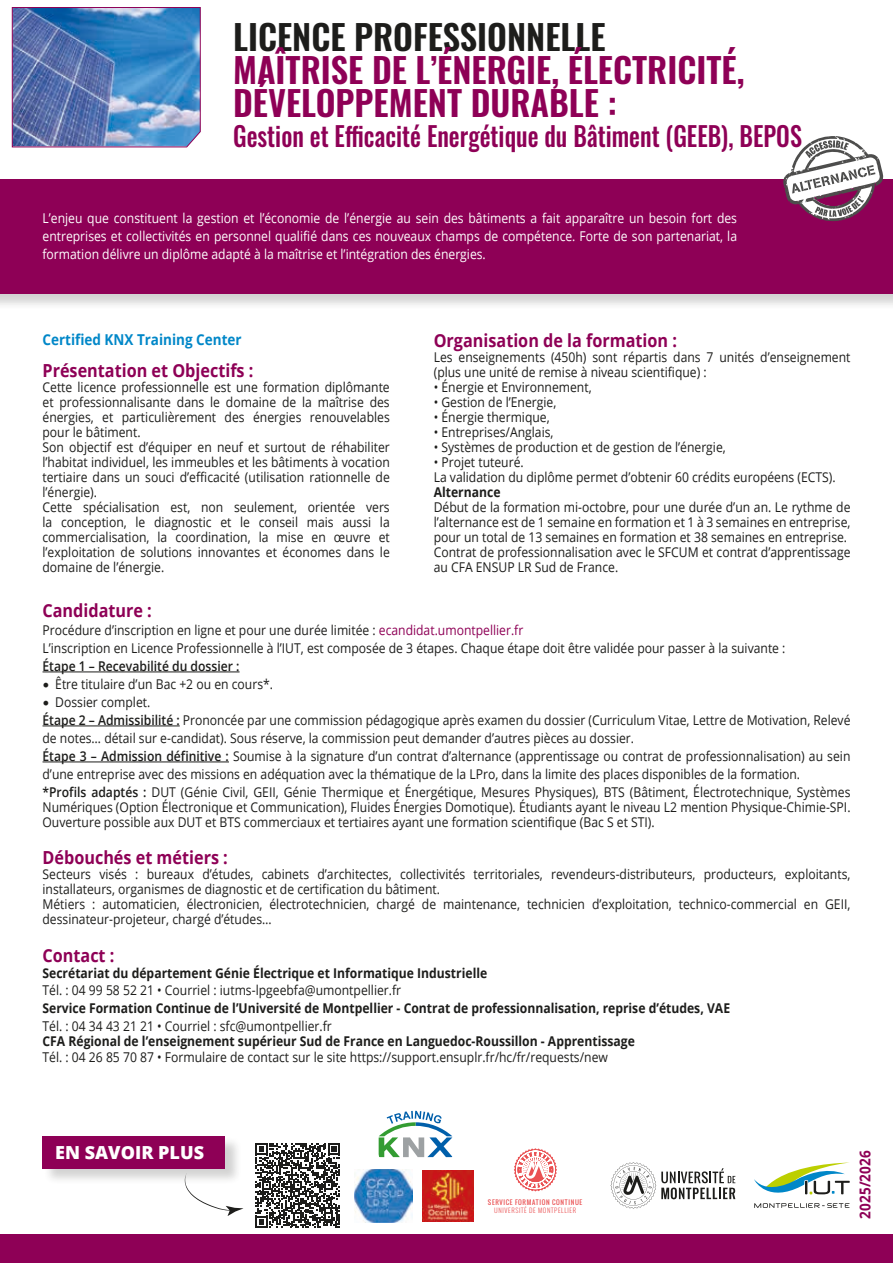
<style>
.page{position:relative;width:893px;height:1263px;background:#fff}
.page>*{position:absolute;margin:0;border:0;box-sizing:border-box;transform-origin:0 0}
.t1{font:600 34.5px/33px "Oswald";color:#8e0056}
.t2{font:600 34.5px "Oswald";color:#1d1d1b}
.t3{font:500 27px "Oswald";color:#8e0056;scale:.9 1}
.t4{font:700 18px "Open Sans";color:#8e0056;scale:.9 1}
.t5{font:800 18px "Open Sans";color:#fff}
.t6{font:700 15px "Open Sans";color:#0087c8;scale:.9 1}
.t7{font:700 15px "Open Sans";letter-spacing:.02em;color:#8e0056;scale:.9 1}
.t8{font:13.5px/15px "Open Sans";color:#1d1d1b;scale:.9 1}
.t9{font:13.5px/18px "Open Sans";color:#fff;text-align:justify;scale:.9 1}
.t10{font:700 13.5px "Open Sans";color:#1d1d1b;scale:.9 1}
.t11{font:600 13.5px "Open Sans";color:#1d1d1b;scale:.9 1}
.t12{font:6.45px "Oswald";letter-spacing:.1em;color:#ea5153}
.t13{font:300 6.45px "Oswald";letter-spacing:.1em;color:#ea5153}
.s1{color:#8e0056}
.s2{font-family:"Minion Pro";font-size:18px}
.s3{font-weight:600}
</style>
<div class="page">
<svg style="left:514px;top:1148px;width:43px;height:43px"></svg>
<div style="left:0;top:179px;width:893px;height:131px;background:#1d1d1b;opacity:.2"></div>
<div style="left:0;top:179px;width:893px;height:114px;background:#8e0056"></div>
<img style="left:12px;top:7px;width:189px;height:141px">
<svg style="left:379px;top:1111px;width:74px;height:46px"></svg>
<img style="left:354px;top:1169px;width:58px;height:53px">
<img style="left:423px;top:1170px;width:51px;height:51px">
<svg style="left:783px;top:136px;width:100px;height:85px"></svg>
<hr style="left:43px;top:672px;width:197px;height:1px;background:#1d1d1b">
<hr style="left:43px;top:726px;width:137px;height:1px;background:#1d1d1b">
<hr style="left:43px;top:762px;width:186px;height:1px;background:#1d1d1b">
<svg style="left:255px;top:1143px;width:85px;height:85px"></svg>
<div style="left:43px;top:1136px;width:199px;height:49px;background:#1d1d1b;opacity:.2"></div>
<div style="left:43px;top:1136px;width:182px;height:32px;background:#8e0056"></div>
<div style="left:0;top:1234px;width:893px;height:29px;background:#8e0056"></div>
<svg style="left:178px;top:1172px;width:66px;height:44px"></svg>
<svg style="left:611px;top:1162px;width:124px;height:46px"></svg>
<svg style="left:754px;top:1162px;width:96px;height:46px"></svg>
<h1 class="t2" style="left:233px;top:19px;width:374px">LICENCE PROFESSIONNELLE</h1>
<h1 class="t1" style="left:233px;top:56px;width:513px">MAÎTRISE DE L’ÉNERGIE, ÉLECTRICITÉ,<br>DÉVELOPPEMENT DURABLE :</h1>
<h2 class="t3" style="left:233px;top:122px;width:634px">Gestion et Efficacité Energétique du Bâtiment (GEEB), BEPOS</h2>
<p class="t9" style="left:43px;top:209px;width:773px">L’enjeu que constituent la gestion et l’économie de l’énergie au sein des bâtiments a fait apparaître un besoin fort des entreprises et collectivités en personnel qualifié dans ces nouveaux champs de compétence. Forte de son partenariat, la formation délivre un diplôme adapté à la maîtrise et l’intégration des énergies.</p>
<p class="t6" style="left:43px;top:329px;width:223px">Certified KNX Training Center</p>
<h3 class="t4" style="left:43px;top:358px;width:236px">Présentation et Objectifs :</h3>
<p class="t8" style="left:43px;top:380px;width:387px">Cette licence professionnelle est une formation diplômante et professionnalisante dans le domaine de la maîtrise des énergies, et particulièrement des énergies renouvelables pour le bâtiment.<br>Son objectif est d’équiper en neuf et surtout de réhabiliter l’habitat individuel, les immeubles et les bâtiments à vocation tertiaire dans un souci d’efficacité (utilisation rationnelle de l’énergie).<br>Cette spécialisation est, non seulement, orientée vers la conception, le diagnostic et le conseil mais aussi la commercialisation, la coordination, la mise en œuvre et l’exploitation de solutions innovantes et économes dans le domaine de l’énergie.</p>
<h3 class="t4" style="left:434px;top:328px;width:272px">Organisation de la formation :</h3>
<p class="t8" style="left:434px;top:350px;width:465px">Les enseignements (450h) sont répartis dans 7 unités d’enseignement (plus une unité de remise à niveau scientifique) :</p>
<p class="t8" style="left:434px;top:380px;width:177px">• Énergie et Environnement,</p>
<p class="t8" style="left:434px;top:395px;width:138px">• Gestion de l’Energie,</p>
<p class="t8" style="left:434px;top:410px;width:130px">• Énergie thermique,</p>
<p class="t8" style="left:434px;top:425px;width:135px">• Entreprises/Anglais,</p>
<p class="t8" style="left:434px;top:440px;width:326px">• Systèmes de production et de gestion de l’énergie,</p>
<p class="t8" style="left:434px;top:455px;width:448px">• Projet tuteuré.<br>La validation du diplôme permet d’obtenir 60 crédits européens (ECTS).</p>
<p class="t10" style="left:434px;top:483px;width:76px">Alternance</p>
<p class="t8" style="left:434px;top:500px;width:465px">Début de la formation mi-octobre, pour une durée d’un an. Le rythme de l’alternance est de 1 semaine en formation et 1 à 3 semaines en entreprise, pour un total de 13 semaines en formation et 38 semaines en entreprise.<br>Contrat de professionnalisation avec le SFCUM et contrat d’apprentissage au CFA ENSUP LR Sud de France.</p>
<h3 class="t4" style="left:43px;top:598px;width:123px">Candidature :</h3>
<p class="t8" style="left:43px;top:621px;width:827px;line-height:18px">Procédure d’inscription en ligne et pour une durée limitée : <span class="s1">ecandidat.umontpellier.fr<br></span>L’inscription en Licence Professionnelle à l’IUT, est composée de 3 étapes. Chaque étape doit être validée pour passer à la suivante :</p>
<p class="t11" style="left:43px;top:657px;width:220px">Étape 1 – Recevabilité du dossier :</p>
<p class="t8" style="left:43px;top:676px;width:258px"><span class="s2">•</span> Être titulaire d’un Bac +2 ou en cours*.</p>
<p class="t8" style="left:43px;top:693px;width:899px;line-height:18px"><span class="s2">•</span> Dossier complet.<br><span class="s3">Étape 2 – Admissibilité :</span> Prononcée par une commission pédagogique après examen du dossier (Curriculum Vitae, Lettre de Motivation, Relevé de notes… détail sur e-candidat). Sous réserve, la commission peut demander d’autres pièces au dossier.<br><span class="s3">Étape 3 – Admission définitive :</span> Soumise à la signature d’un contrat d’alternance (apprentissage ou contrat de professionnalisation) au sein d’une entreprise avec des missions en adéquation avec la thématique de la LPro, dans la limite des places disponibles de la formation.<br><span class="s3">*Profils adaptés :</span> DUT (Génie Civil, GEII, Génie Thermique et Énergétique, Mesures Physiques), BTS (Bâtiment, Électrotechnique, Systèmes</p>
<p class="t8" style="left:43px;top:799px;width:899px">Numériques (Option Électronique et Communication), Fluides Énergies Domotique). Étudiants ayant le niveau L2 mention Physique-Chimie-SPI.<br>Ouverture possible aux DUT et BTS commerciaux et tertiaires ayant une formation scientifique (Bac S et STI).</p>
<h3 class="t4" style="left:43px;top:845px;width:207px">Débouchés et métiers :</h3>
<p class="t8" style="left:43px;top:867px;width:899px">Secteurs visés : bureaux d’études, cabinets d’architectes, collectivités territoriales, revendeurs-distributeurs, producteurs, exploitants, installateurs, organismes de diagnostic et de certification du bâtiment.<br>Métiers : automaticien, électronicien, électrotechnicien, chargé de maintenance, technicien d’exploitation, technico-commercial en GEII, dessinateur-projeteur, chargé d’études…</p>
<h3 class="t4" style="left:43px;top:943px;width:81px">Contact :</h3>
<p class="t10" style="left:43px;top:964px;width:496px">Secrétariat du département Génie Électrique et Informatique Industrielle</p>
<p class="t8" style="left:43px;top:982px;width:400px">Tél. : 04 99 58 52 21 • Courriel : iutms-lpgeebfa@umontpellier.fr</p>
<p class="t10" style="left:43px;top:998px;width:765px">Service Formation Continue de l’Université de Montpellier - Contrat de professionnalisation, reprise d’études, VAE</p>
<p class="t8" style="left:43px;top:1018px;width:323px">Tél. : 04 34 43 21 21 • Courriel : sfc@umontpellier.fr</p>
<p class="t10" style="left:43px;top:1031px;width:660px">CFA Régional de l’enseignement supérieur Sud de France en Languedoc-Roussillon - Apprentissage</p>
<p class="t8" style="left:43px;top:1050px;width:630px">Tél. : 04 26 85 70 87 • Formulaire de contact sur le site https://support.ensuplr.fr/hc/fr/requests/new</p>
<h3 class="t5" style="left:55px;top:1139px;width:150px">EN SAVOIR PLUS</h3>
<p class="t12" style="left:488px;top:1197px;width:96px">SERVICE FORMATION CONTINUE</p>
<p class="t13" style="left:494px;top:1205px;width:83px">UNIVERSITÉ DE MONTPELLIER</p>
<p class="t7" style="left:854px;top:1219px;width:79px;rotate:-90deg">2025/2026</p>
</div>
